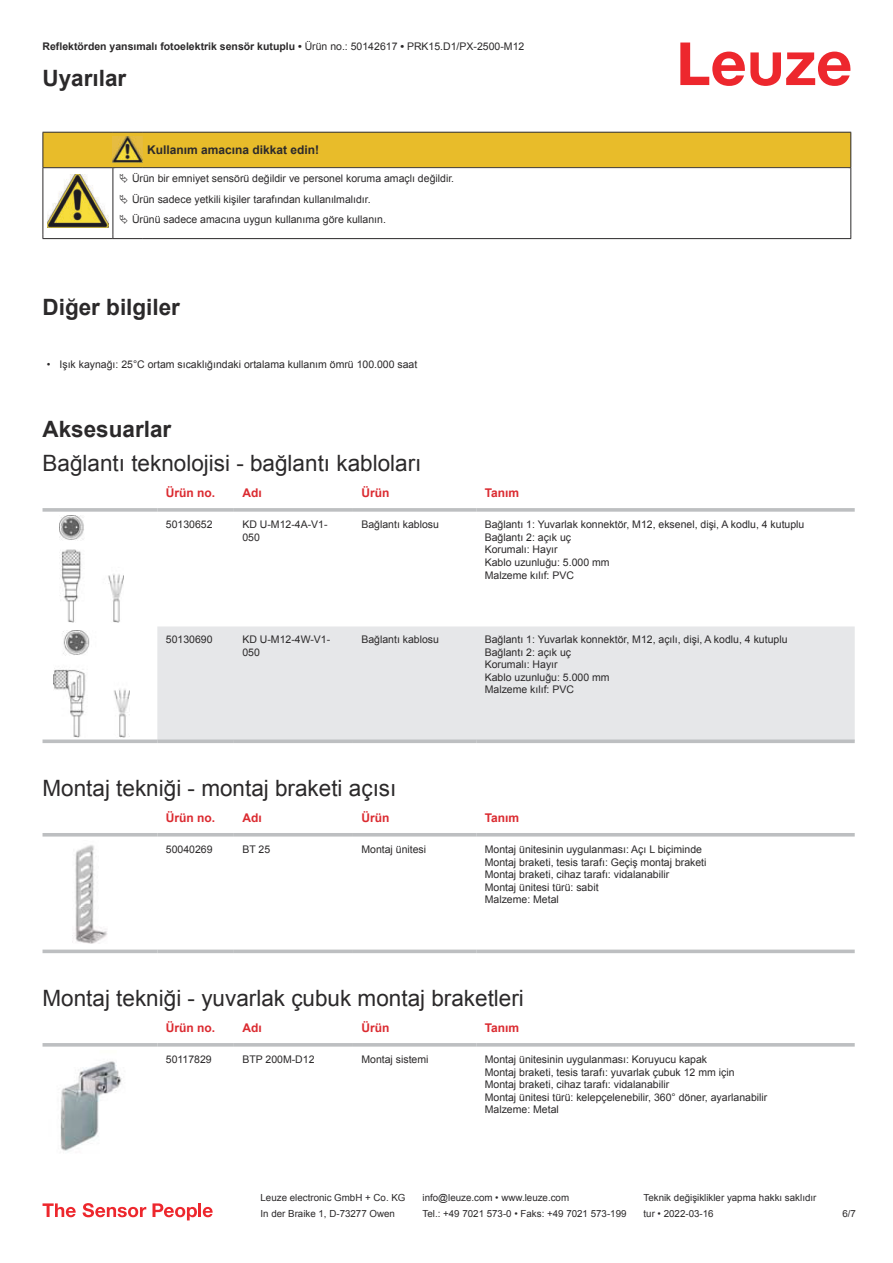
<style>
.page{position:relative;width:893px;height:1263px;background:#fff}
.page>*{position:absolute;margin:0;border:0;box-sizing:border-box;transform-origin:0 0}
.t1{font:22.5px "Arial";color:#2b292a}
.t2{font:700 22.5px "Arial";color:#2b292a}
.t3{font:700 12px "Arial";color:#db2a30}
.t4{font:700 12px "Arial";color:#2b292a}
.t5{font:10.5px/12.6px "Arial";color:#2b292a}
.t6{font:700 10.5px "Arial";color:#2b292a}
.t7{font:9.75px "Arial";color:#2b292a}
.s1{font-weight:400}
</style>
<div class="page">
<svg style="left:680px;top:43px;width:170px;height:43px"></svg>
<div style="left:157px;top:626px;width:698px;height:113px;background:#e6e7e9"></div>
<svg style="left:43px;top:508px;width:114px;height:4px"></svg>
<svg style="left:157px;top:508px;width:77px;height:4px"></svg>
<svg style="left:234px;top:508px;width:119px;height:4px"></svg>
<svg style="left:353px;top:508px;width:123px;height:4px"></svg>
<svg style="left:476px;top:508px;width:379px;height:4px;background:#c3c5c7"></svg>
<svg style="left:43px;top:739px;width:114px;height:4px"></svg>
<svg style="left:157px;top:739px;width:77px;height:4px"></svg>
<svg style="left:234px;top:739px;width:119px;height:4px"></svg>
<svg style="left:353px;top:739px;width:123px;height:4px"></svg>
<svg style="left:476px;top:739px;width:379px;height:4px;background:#c2c4c6"></svg>
<img style="left:59px;top:516px;width:65px;height:106px">
<img style="left:54px;top:631px;width:75px;height:106px">
<svg style="left:43px;top:836px;width:812px;height:118px"></svg>
<hr style="left:43px;top:833px;width:114px;height:3px;background:#bdbfc1">
<hr style="left:157px;top:833px;width:77px;height:3px;background:#bdbfc1">
<hr style="left:234px;top:833px;width:119px;height:3px;background:#bdbfc1">
<hr style="left:353px;top:833px;width:123px;height:3px;background:#bdbfc1">
<hr style="left:476px;top:833px;width:379px;height:3px;background:#bdbfc1">
<svg style="left:43px;top:949px;width:114px;height:4px"></svg>
<svg style="left:157px;top:949px;width:77px;height:4px"></svg>
<svg style="left:234px;top:949px;width:119px;height:4px"></svg>
<svg style="left:353px;top:949px;width:123px;height:4px"></svg>
<svg style="left:476px;top:949px;width:379px;height:4px;background:#c6c8ca"></svg>
<img style="left:73px;top:841px;width:37px;height:106px">
<svg style="left:43px;top:1046px;width:812px;height:1px"></svg>
<hr style="left:43px;top:1043px;width:114px;height:3px;background:#bdbfc1">
<hr style="left:157px;top:1043px;width:77px;height:3px;background:#bdbfc1">
<hr style="left:234px;top:1043px;width:119px;height:3px;background:#bdbfc1">
<hr style="left:353px;top:1043px;width:123px;height:3px;background:#bdbfc1">
<hr style="left:476px;top:1043px;width:379px;height:3px;background:#bdbfc1">
<img style="left:60px;top:1061px;width:62px;height:90px">
<svg style="left:43px;top:1203px;width:33px;height:14px"></svg>
<svg style="left:83px;top:1203px;width:63px;height:14px"></svg>
<svg style="left:153px;top:1203px;width:44px;height:17px"></svg>
<hr style="left:198px;top:1203px;width:3px;height:14px;background:#ed272d">
<svg style="left:203px;top:1207px;width:10px;height:10px"></svg>
<hr style="left:43px;top:238px;width:70px;height:1px;background:#2b292a">
<hr style="left:113px;top:238px;width:30px;height:1px;background:#2b292a">
<hr style="left:143px;top:238px;width:708px;height:1px;background:#2b292a">
<svg style="left:43px;top:132px;width:808px;height:106px"></svg>
<p class="t6" style="left:43px;top:39px;width:483px">Reflektörden yansımalı fotoelektrik sensör kutuplu • <span class="s1">Ürün no.: 50142617</span> • <span class="s1">PRK15.D1/PX-2500-M12</span></p>
<h1 class="t2" style="left:43px;top:63px;width:85px">Uyarılar</h1>
<p class="t4" style="left:147px;top:141px;width:174px">Kullanım amacına dikkat edin!</p>
<p class="t5" style="left:132px;top:169px;width:324px;line-height:20.2px">Ürün bir emniyet sensörü değildir ve personel koruma amaçlı değildir.<br>Ürün sadece yetkili kişiler tarafından kullanılmalıdır.<br>Ürünü sadece amacına uygun kullanıma göre kullanın.</p>
<h1 class="t2" style="left:43px;top:292px;width:139px">Diğer bilgiler</h1>
<p class="t5" style="left:47px;top:358px;width:372px">• Işık kaynağı: 25°C ortam sıcaklığındaki ortalama kullanım ömrü 100.000 saat</p>
<h1 class="t2" style="left:43px;top:414px;width:130px">Aksesuarlar</h1>
<h1 class="t1" style="left:43px;top:448px;width:380px">Bağlantı teknolojisi - bağlantı kabloları</h1>
<p class="t3" style="left:166px;top:485px;width:51px">Ürün no.</p>
<p class="t3" style="left:242px;top:485px;width:21px">Adı</p>
<p class="t3" style="left:361px;top:488px;width:29px">Ürün</p>
<p class="t3" style="left:485px;top:485px;width:36px">Tanım</p>
<p class="t5" style="left:166px;top:519px;width:48px">50130652</p>
<p class="t5" style="left:242px;top:519px;width:87px">KD U-M12-4A-V1-<br>050</p>
<p class="t5" style="left:361px;top:518px;width:79px">Bağlantı kablosu</p>
<p class="t5" style="left:485px;top:518px;width:321px">Bağlantı 1: Yuvarlak konnektör, M12, eksenel, dişi, A kodlu, 4 kutuplu<br>Bağlantı 2: açık uç<br>Korumalı: Hayır<br>Kablo uzunluğu: 5.000 mm<br>Malzeme kılıf: PVC</p>
<p class="t5" style="left:166px;top:633px;width:48px">50130690</p>
<p class="t5" style="left:242px;top:634px;width:89px">KD U-M12-4W-V1-<br>050</p>
<p class="t5" style="left:361px;top:633px;width:79px">Bağlantı kablosu</p>
<p class="t5" style="left:485px;top:633px;width:304px">Bağlantı 1: Yuvarlak konnektör, M12, açılı, dişi, A kodlu, 4 kutuplu<br>Bağlantı 2: açık uç<br>Korumalı: Hayır<br>Kablo uzunluğu: 5.000 mm<br>Malzeme kılıf: PVC</p>
<h1 class="t1" style="left:43px;top:772px;width:355px">Montaj tekniği - montaj braketi açısı</h1>
<p class="t3" style="left:166px;top:809px;width:51px">Ürün no.</p>
<p class="t3" style="left:242px;top:809px;width:21px">Adı</p>
<p class="t3" style="left:361px;top:813px;width:29px">Ürün</p>
<p class="t3" style="left:485px;top:809px;width:36px">Tanım</p>
<p class="t5" style="left:166px;top:843px;width:48px">50040269</p>
<p class="t5" style="left:242px;top:844px;width:29px">BT 25</p>
<p class="t5" style="left:361px;top:843px;width:66px">Montaj ünitesi</p>
<p class="t5" style="left:485px;top:843px;width:223px">Montaj ünitesinin uygulanması: Açı L biçiminde Montaj braketi, tesis tarafı: Geçiş montaj braketi Montaj braketi, cihaz tarafı: vidalanabilir<br>Montaj ünitesi türü: sabit<br>Malzeme: Metal</p>
<h1 class="t1" style="left:43px;top:983px;width:483px">Montaj tekniği - yuvarlak çubuk montaj braketleri</h1>
<p class="t3" style="left:166px;top:1019px;width:51px">Ürün no.</p>
<p class="t3" style="left:242px;top:1019px;width:21px">Adı</p>
<p class="t3" style="left:361px;top:1023px;width:29px">Ürün</p>
<p class="t3" style="left:485px;top:1019px;width:36px">Tanım</p>
<p class="t5" style="left:166px;top:1053px;width:47px">50117829</p>
<p class="t5" style="left:242px;top:1054px;width:74px">BTP 200M-D12</p>
<p class="t5" style="left:361px;top:1053px;width:69px">Montaj sistemi</p>
<p class="t5" style="left:485px;top:1053px;width:284px">Montaj ünitesinin uygulanması: Koruyucu kapak<br>Montaj braketi, tesis tarafı: yuvarlak çubuk 12 mm için Montaj braketi, cihaz tarafı: vidalanabilir<br>Montaj ünitesi türü: kelepçelenebilir, 360° döner, ayarlanabilir Malzeme: Metal</p>
<p class="t7" style="left:261px;top:1191px;width:146px">Leuze electronic GmbH + Co. KG</p>
<p class="t7" style="left:423px;top:1191px;width:148px">info@leuze.com • www.leuze.com</p>
<p class="t7" style="left:644px;top:1191px;width:174px">Teknik değişiklikler yapma hakkı saklıdır</p>
<p class="t7" style="left:261px;top:1207px;width:136px">In der Braike 1, D-73277 Owen</p>
<p class="t7" style="left:423px;top:1207px;width:205px">Tel.: +49 7021 573-0 • Faks: +49 7021 573-199</p>
<p class="t7" style="left:644px;top:1207px;width:72px">tur • 2022-03-16</p>
<p class="t7" style="left:842px;top:1210px;width:15px">6 /7</p>
</div>
